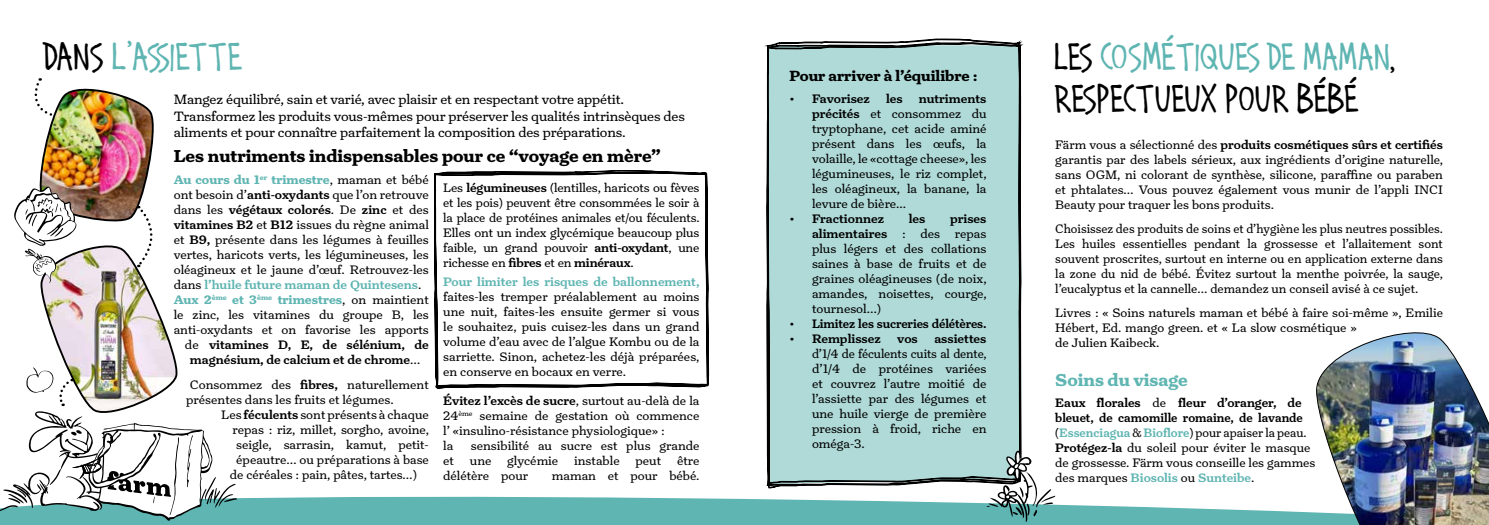
<style>
.page{position:relative;width:1489px;height:525px;background:#fff}
.page>*{position:absolute;margin:0;border:0;box-sizing:border-box;transform-origin:0 0}
.t1{font:41.88px/41.2px "Handage AOE";letter-spacing:.03em;color:#000}
.t2{font:41.88px "Handage AOE";letter-spacing:.03em;color:#5fb5b2}
.t3{font:700 17.5px "Turnip";color:#000}
.t4{font:700 17.5px "Turnip";color:#5fb5b2}
.t5{font:700 15px "Turnip";color:#000}
.t6{font:13.75px/16.5px "Turnip";letter-spacing:-.01em;color:#000}
.t7{font:12.5px/15px "Turnip";color:#000;text-align:justify}
.t8{font:12.5px/15px "Turnip";color:#000;text-align:justify;scale:.95 1}
.t9{font:12.5px/15px "Turnip";color:#000;text-align:justify;scale:.96 1}
.t10{font:500 12.5px "Turnip";color:#000}
.t11{font:500 12.5px "Turnip";color:#5fb5b2}
.t12{font:700 12.5px "Turnip";color:#5fb5b2}
.t13{font:500 12.5px "Turnip";color:#000;scale:.96 1}
.s1{color:#000}
.s2{font-weight:400;color:#000}
.s3{font-weight:500}
.s4{font-weight:400}
.s5{font-size:41.25px}
.s6{color:#5fb5b2}
.s7{font-size:41.25px;color:#5fb5b2}
.s8{font-weight:500;color:#5fb5b2}
</style>
<div class="page">
<svg style="left:0;top:485px;width:1315px;height:39px;fill:#5fb5b2"></svg>
<img style="left:0;top:78px;width:237px;height:443px">
<img style="left:1315px;top:332px;width:173px;height:192px">
<svg style="left:767px;top:39px;width:288px;height:482px;background:#b1d6d4"></svg>
<svg style="left:434px;top:170px;width:275px;height:218px"></svg>
<h1 class="t2" style="left:45px;top:32px;width:198px"><span class="s1">DANS</span> L’ASSIETTE</h1>
<p class="t6" style="left:174px;top:91px;width:513px">Mangez équilibré, sain et varié, avec plaisir et en respectant votre appétit.<br>Transformez les produits vous-mêmes pour préserver les qualités intrinsèques des aliments et pour connaître parfaitement la composition des préparations.</p>
<h2 class="t3" style="left:174px;top:145px;width:488px">Les nutriments indispensables pour ce “voyage en mère”</h2>
<p class="t12" style="left:174px;top:171px;width:256px">Au cours du 1<sup>er</sup> trimestre<span class="s2">, maman et bébé</span></p>
<p class="t7" style="left:174px;top:187px;width:256px">ont besoin d’<span class="s3">anti-oxydants</span> que l’on retrouve</p>
<p class="t10" style="left:174px;top:202px;width:257px"><span class="s4">dans les</span> végétaux colorés<span class="s4">. De</span> zinc <span class="s4">et des</span></p>
<p class="t7" style="left:174px;top:217px;width:257px"><span class="s3">vitamines B2</span> et <span class="s3">B12</span> issues du règne animal</p>
<p class="t7" style="left:174px;top:232px;width:257px">et <span class="s3">B9,</span> présente dans les légumes à feuilles</p>
<p class="t7" style="left:174px;top:247px;width:257px">vertes, haricots verts, les légumineuses, les</p>
<p class="t7" style="left:174px;top:262px;width:257px">oléagineux et le jaune d’œuf. Retrouvez-les</p>
<p class="t11" style="left:174px;top:277px;width:249px"><span class="s2">dans</span> l’huile future maman de Quintesens<span class="s2">.</span></p>
<p class="t12" style="left:174px;top:291px;width:256px">Aux 2<sup>ème</sup> et 3<sup>ème</sup> trimestres<span class="s2">, on maintient</span></p>
<p class="t7" style="left:174px;top:307px;width:256px">le zinc, les vitamines du groupe B, les</p>
<p class="t7" style="left:174px;top:322px;width:257px">anti-oxydants et on favorise les apports</p>
<p class="t10" style="left:185px;top:337px;width:245px"><span class="s4">de</span> vitamines D, E, de sélénium, de</p>
<p class="t10" style="left:190px;top:352px;width:232px">magnésium, de calcium et de chrome<span class="s4">…</span></p>
<p class="t7" style="left:186px;top:377px;width:244px;text-indent:4px">Consommez des <span class="s3">fibres,</span> naturellement présentes dans les fruits et légumes.</p>
<p class="t7" style="left:221px;top:407px;width:209px">Les <span class="s3">féculents</span> sont présents à chaque</p>
<p class="t7" style="left:232px;top:422px;width:198px">repas : riz, millet, sorgho, avoine,</p>
<p class="t7" style="left:236px;top:437px;width:194px">seigle, sarrasin, kamut, petit-</p>
<p class="t7" style="left:236px;top:452px;width:194px">épeautre… ou préparations à base</p>
<p class="t7" style="left:230px;top:467px;width:188px">de céréales : pain, pâtes, tartes…)</p>
<p class="t7" style="left:443px;top:180px;width:258px">Les <span class="s3">légumineuses</span> (lentilles, haricots ou fèves et les pois) peuvent être consommées le soir à la place de protéines animales et/ou féculents.<br>Elles ont un index glycémique beaucoup plus faible, un grand pouvoir <span class="s3">anti-oxydant</span>, une richesse en <span class="s3">fibres</span> et en <span class="s3">minéraux</span>.</p>
<p class="t11" style="left:443px;top:273px;width:258px">Pour limiter les risques de ballonnement,</p>
<p class="t7" style="left:443px;top:289px;width:258px">faites-les tremper préalablement au moins une nuit, faites-les ensuite germer si vous le souhaitez, puis cuisez-les dans un grand volume d’eau avec de l’algue Kombu ou de la sarriette. Sinon, achetez-les déjà préparées, en conserve en bocaux en verre.</p>
<p class="t7" style="left:443px;top:393px;width:258px;text-align:left"><span class="s3">Évitez l’excès de sucre</span>, surtout au-delà de la<br>24<sup>ème</sup> semaine de gestation où commence l’ «insulino-résistance physiologique» :<br>la</p>
<p class="t7" style="left:471px;top:438px;width:230px">sensibilité au sucre est plus grande</p>
<p class="t7" style="left:443px;top:453px;width:12px">et</p>
<p class="t7" style="left:470px;top:453px;width:23px">une</p>
<p class="t7" style="left:507px;top:453px;width:53px">glycémie</p>
<p class="t7" style="left:574px;top:453px;width:47px">instable</p>
<p class="t7" style="left:635px;top:453px;width:27px">peut</p>
<p class="t7" style="left:677px;top:453px;width:24px">être</p>
<p class="t7" style="left:443px;top:468px;width:86px">délétère pour</p>
<p class="t7" style="left:552px;top:468px;width:149px">maman et pour bébé.</p>
<p class="t5" style="left:789px;top:66px;width:190px">Pour arriver à l’équilibre :</p>
<p class="t10" style="left:789px;top:90px;width:82px">• Favorisez</p>
<p class="t10" style="left:886px;top:90px;width:18px">les</p>
<p class="t7" style="left:812px;top:91px;width:176px;text-indent:107px"><span class="s3">nutriments précités</span> et consommez du tryptophane, cet acide aminé présent dans les œufs, la volaille, le «cottage cheese», les légumineuses, le riz complet, les oléagineux, la banane, la levure de bière...</p>
<p class="t10" style="left:789px;top:210px;width:96px">• Fractionnez</p>
<p class="t10" style="left:908px;top:210px;width:18px">les</p>
<p class="t7" style="left:812px;top:211px;width:176px;text-indent:138px"><span class="s3">prises alimentaires</span> : des repas plus légers et des collations saines à base de fruits et de graines oléagineuses (de noix, amandes, noisettes, courge, tournesol…)</p>
<p class="t13" style="left:789px;top:315px;width:207px">• Limitez les sucreries délétères.</p>
<p class="t10" style="left:789px;top:330px;width:93px">• Remplissez</p>
<p class="t10" style="left:897px;top:330px;width:22px">vos</p>
<p class="t10" style="left:934px;top:330px;width:54px">assiettes</p>
<p class="t9" style="left:812px;top:346px;width:183px">d’1/4 de féculents cuits al dente, d’1/4 de protéines variées et couvrez l’autre moitié de l’assiette par des légumes et une huile vierge de première pression à froid, riche en oméga-3.</p>
<h1 class="t1" style="left:1055px;top:37px;width:341px"><span class="s5">LES</span> <span class="s6">COSMÉTIQUES</span> <span class="s7">DE MAMAN</span><span class="s5">,<br></span>RESPECTUEUX POUR BÉBÉ</h1>
<p class="t7" style="left:1055px;top:137px;width:389px">Färm vous a sélectionné des <span class="s3">produits cosmétiques sûrs et certifiés </span>garantis par des labels sérieux, aux ingrédients d’origine naturelle, sans OGM, ni colorant de synthèse, silicone, paraffine ou paraben et phtalates… Vous pouvez également vous munir de l’appli INCI Beauty pour traquer les bons produits.</p>
<p class="t8" style="left:1055px;top:221px;width:410px">Choisissez des produits de soins et d’hygiène les plus neutres possibles.<br>Les huiles essentielles pendant la grossesse et l’allaitement sont souvent proscrites, surtout en interne ou en application externe dans la zone du nid de bébé. Évitez surtout la menthe poivrée, la sauge, l’eucalyptus et la cannelle… demandez un conseil avisé à ce sujet.</p>
<p class="t7" style="left:1055px;top:304px;width:389px;text-align:left">Livres : « Soins naturels maman et bébé à faire soi-même », Emilie<br>Hébert, Ed. mango green. et « La slow cosmétique »<br>de Julien Kaibeck.</p>
<h2 class="t4" style="left:1055px;top:368px;width:134px">Soins du visage</h2>
<p class="t7" style="left:1055px;top:394px;width:262px;text-align:left"><span class="s3">Eaux florales</span> de <span class="s3">fleur d’oranger, de bleuet, de camomille romaine, de lavande </span>(<span class="s8">Essenciagua</span> &amp; <span class="s8">Bioflore</span>) pour apaiser la peau.<br><span class="s3">Protégez-la</span> du soleil pour éviter le masque de grossesse. Färm vous conseille les gammes des marques <span class="s8">Biosolis</span> ou <span class="s8">Sunteibe</span>.</p>
</div>
